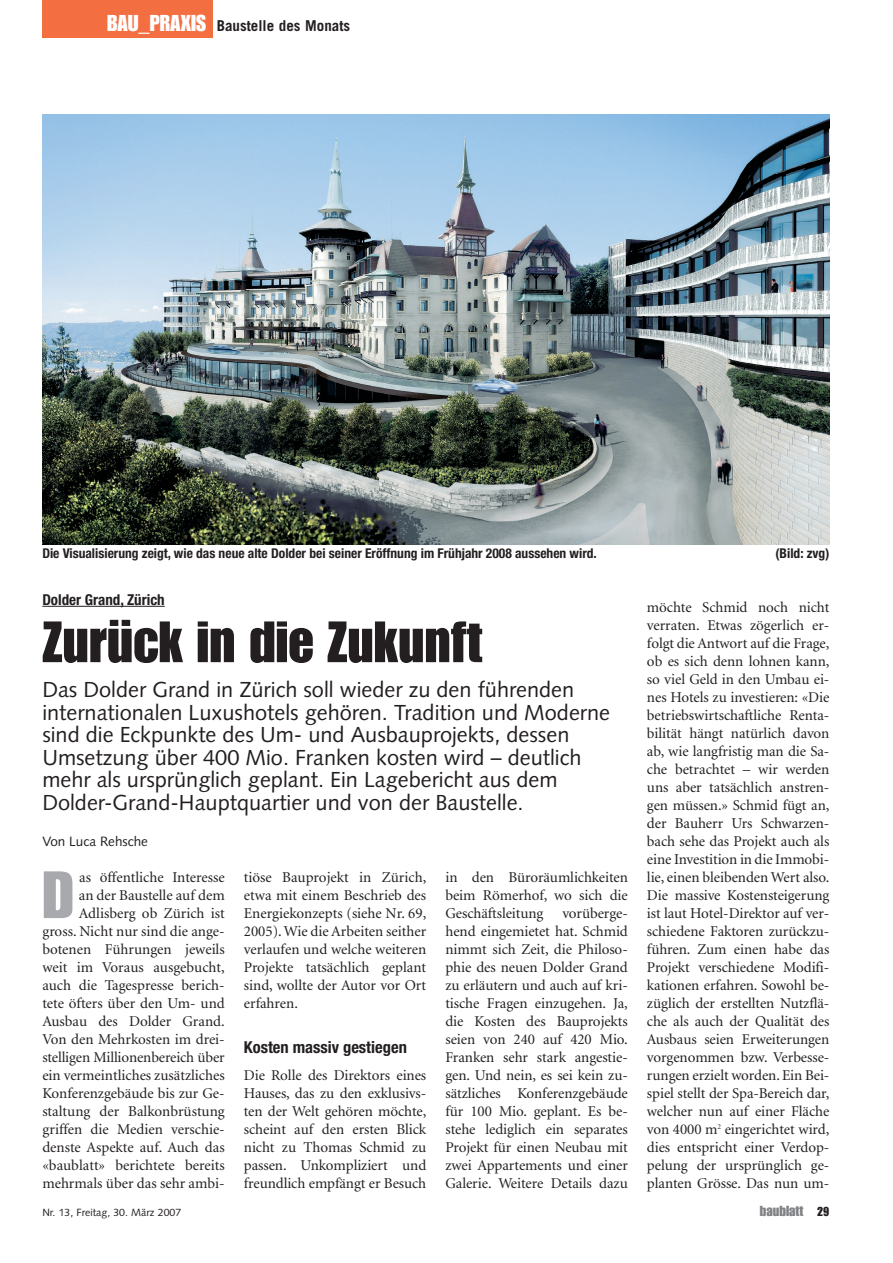
<style>
.page{position:relative;width:893px;height:1263px;background:#fff}
.page>*{position:absolute;margin:0;border:0;box-sizing:border-box;transform-origin:0 0}
.t1{font:65.4px "Impact LT";color:#a8a9ad}
.t2{font:57px "Impact LT";color:#231f20}
.t3{font:21.75px/22.5px "Syntax LT";color:#231f20}
.t4{font:700 condensed 16.5px "Helvetica Neue LT";color:#231f20}
.t5{font:15px/18px "Minion LT";color:#231f20;text-align:justify}
.t6{font:700 15px "Trade Gothic LT";color:#231f20}
.t7{font:700 condensed 15px "Helvetica Neue LT";color:#231f20}
.t8{font:14.25px "Impact LT";color:#808285}
.t9{font:700 condensed 13.5px "Helvetica Neue LT";color:#231f20}
.t10{font:13.5px "Syntax LT";color:#231f20}
.t11{font:10.5px "Syntax LT";color:#231f20}
.s1{font-family:"Impact LT";font-weight:400;font-size:22.5px;color:#fff}
.s2{font-size:12.75px;color:#231f20}
</style>
<div class="page">
<div style="left:42px;top:0;width:170px;height:38px;background:#f36f42"></div>
<hr style="left:42px;top:606px;width:82px;height:1px;background:#231f20">
<hr style="left:127px;top:606px;width:38px;height:1px;background:#231f20">
<img style="left:42px;top:115px;width:787px;height:429px">
<p class="t6" style="left:107px;top:20px;width:244px"><span class="s1">BAU_PRAXIS</span> Baustelle des Monats</p>
<p class="t9" style="left:42px;top:548px;width:556px">Die Visualisierung zeigt, wie das neue alte Dolder bei seiner Eröffnung im Frühjahr 2008 aussehen wird.</p>
<p class="t9" style="left:775px;top:548px;width:55px">(Bild: zvg)</p>
<p class="t7" style="left:42px;top:594px;width:124px">Dolder Grand, Zürich</p>
<h2 class="t2" style="left:42px;top:621px;width:441px">Zurück in die Zukunft</h2>
<p class="t3" style="left:42px;top:681px;width:569px">Das Dolder Grand in Zürich soll wieder zu den führenden internationalen Luxushotels gehören. Tradition und Moderne sind die Eckpunkte des Um- und Ausbauprojekts, dessen Umsetzung über 400 Mio. Franken kosten wird – deutlich mehr als ursprünglich geplant. Ein Lagebericht aus dem Dolder-Grand-Hauptquartier und von der Baustelle.</p>
<p class="t10" style="left:42px;top:836px;width:107px">Von Luca Rehsche</p>
<h1 class="t1" style="left:42px;top:871px;width:33px">D</h1>
<p class="t5" style="left:42px;top:869px;width:184px;text-align:right">as öffentliche Interesse<br>an der Baustelle auf dem<br>Adlisberg ob Zürich ist gross. Nicht nur sind die ange&shy;botenen Führungen jeweils weit im Voraus ausgebucht, auch die Tagespresse berich&shy;tete öfters über den Um- und<br>Ausbau des Dolder Grand.<br>Von den Mehrkosten im drei&shy;stelligen Millionenbereich über ein vermeintliches zusätzliches<br>Konferenzgebäude bis zur Ge&shy;staltung der Balkonbrüstung griffen die Medien verschie&shy;denste Aspekte auf. Auch das «baublatt» berichtete bereits mehrmals über das sehr ambi-</p>
<p class="t5" style="left:244px;top:869px;width:184px">tiöse Bauprojekt in Zürich, etwa mit einem Beschrieb des Energiekonzepts (siehe Nr. 69, 2005). Wie die Arbeiten seither verlaufen und welche weiteren Projekte tatsächlich geplant sind, wollte der Autor vor Ort erfahren.</p>
<p class="t4" style="left:244px;top:1041px;width:164px">Kosten massiv gestiegen</p>
<p class="t5" style="left:244px;top:1067px;width:184px">Die Rolle des Direktors eines Hauses, das zu den exklusivs&shy;ten der Welt gehören möchte, scheint auf den ersten Blick nicht zu Thomas Schmid zu passen. Unkompliziert und freundlich empfängt er Besuch</p>
<p class="t5" style="left:445px;top:869px;width:184px">in den Büroräumlichkeiten beim Römerhof, wo sich die Geschäftsleitung</p>
<p class="t5" style="left:445px;top:905px;width:184px;text-indent:117px">vorüberge&shy;hend eingemietet hat. Schmid nimmt sich Zeit, die Philoso&shy;phie des neuen Dolder Grand zu erläutern und auch auf kri&shy;tische Fragen einzugehen. Ja, die Kosten des Bauprojekts seien von 240 auf 420 Mio.<br>Franken sehr stark angestie&shy;gen. Und nein, es sei kein zu&shy;sätzliches Konferenzgebäude für 100 Mio. geplant. Es be&shy;stehe lediglich ein separates Projekt für einen Neubau mit zwei Appartements und einer Galerie. Weitere Details dazu</p>
<p class="t5" style="left:647px;top:599px;width:184px">möchte Schmid noch nicht verraten. Etwas zögerlich er&shy;folgt die Antwort auf die Frage, ob es sich denn lohnen kann, so viel Geld in den Umbau ei&shy;nes Hotels zu investieren: «Die betriebswirtschaftliche Renta&shy;bilität hängt natürlich davon ab, wie langfristig man die Sa&shy;che betrachtet – wir werden uns aber tatsächlich anstren&shy;gen müssen.» Schmid fügt an, der Bauherr Urs Schwarzen&shy;bach sehe das Projekt auch als eine Investition in die Immobi&shy;lie, einen bleibenden Wert also.<br>Die massive Kostensteigerung ist laut Hotel-Direktor auf ver&shy;schiedene Faktoren zurückzu&shy;führen. Zum einen habe das Projekt verschiedene Modifi&shy;kationen erfahren. Sowohl be&shy;züglich der erstellten Nutzflä&shy;che als auch der Qualität des Ausbaus seien Erweiterungen vorgenommen bzw. Verbesse&shy;rungen erzielt worden. Ein Bei&shy;spiel stellt der Spa-Bereich dar, welcher nun auf einer Fläche von 4000 m<sup>2</sup> eingerichtet wird, dies entspricht einer Verdop&shy;pelung der ursprünglich ge&shy;planten Grösse. Das nun um-</p>
<p class="t11" style="left:42px;top:1208px;width:140px">Nr. 13, Freitag, 30. März 2007</p>
<p class="t8" style="left:759px;top:1205px;width:71px">baublatt <span class="s2">29</span></p>
</div>
